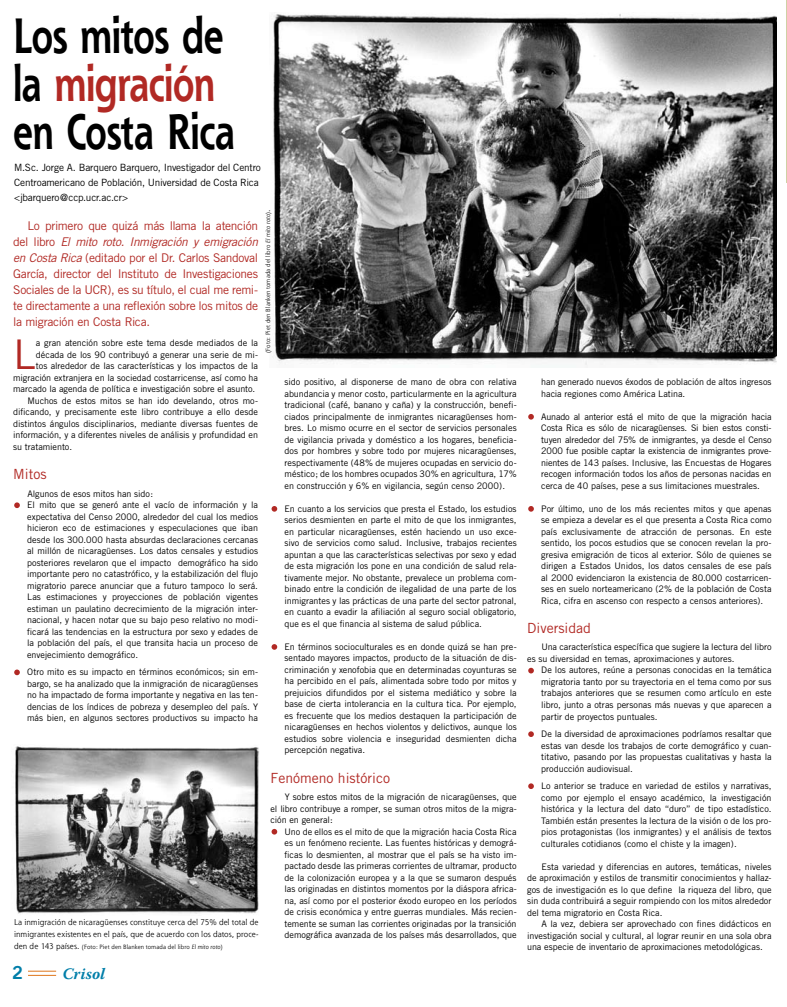
<style>
.page{position:relative;width:787px;height:1007px;background:#fff}
.page>*{position:absolute;margin:0;border:0;box-sizing:border-box;transform-origin:0 0}
.t1{font:700 48.5px/48px "Shannon";letter-spacing:-.015em;color:#000;scale:.74 1}
.t2{font:40.9px "Trade Gothic";color:#b12924}
.t3{font:italic 700 16px "Warnock Pro";color:#007ea9}
.t4{font:14px "Trade Gothic";color:#b12924}
.t5{font:12px/16px "Trade Gothic";letter-spacing:-.025em;color:#b12924;text-align:justify}
.t6{font:10px/15px "Trade Gothic";letter-spacing:-.02em;color:#000}
.t7{font:9px/11.5px "Trade Gothic";letter-spacing:-.005em;color:#000;text-align:justify}
.t8{font:8px/12px "Shannon";letter-spacing:.005em;color:#000}
.t9{font:6px "Shannon";letter-spacing:.01em;color:#000}
.s1{color:#b12924}
.s2{font-style:italic}
.s3{font-size:8px}
</style>
<div class="page">
<hr style="left:786px;top:0;width:1px;height:182px;background:#cfd1a5">
<img style="left:272px;top:14px;width:504px;height:351px">
<svg style="left:271px;top:506px;width:6px;height:5px"></svg>
<svg style="left:271px;top:644px;width:6px;height:5px"></svg>
<svg style="left:271px;top:828px;width:6px;height:6px"></svg>
<svg style="left:14px;top:502px;width:6px;height:6px"></svg>
<svg style="left:14px;top:669px;width:6px;height:6px"></svg>
<svg style="left:528px;top:414px;width:6px;height:5px"></svg>
<svg style="left:528px;top:506px;width:6px;height:5px"></svg>
<svg style="left:528px;top:667px;width:6px;height:6px"></svg>
<svg style="left:528px;top:731px;width:6px;height:6px"></svg>
<svg style="left:528px;top:783px;width:6px;height:6px"></svg>
<svg style="left:28px;top:970px;width:28px;height:5px"></svg>
<img style="left:15px;top:746px;width:244px;height:168px">
<h1 class="t1" style="left:13px;top:11px;width:301px">Los mitos de la <span class="s1">migración </span>en Costa Rica</h1>
<p class="t6" style="left:14px;top:160px;width:248px">M.Sc. Jorge A. Barquero Barquero, Investigador del Centro<br>Centroamericano de Población, Universidad de Costa Rica &lt;jbarquero@ccp.ucr.ac.cr&gt;</p>
<p class="t9" style="left:264px;top:353px;width:145px;rotate:-90deg">(Foto: Piet den Blanken tomada del libro <span class="s2">El mito roto</span>)<span class="s3">.</span></p>
<p class="t5" style="left:13px;top:218px;width:246px;text-indent:14px">Lo primero que quizá más llama la atención del libro <span class="s2">El mito roto. Inmigración y emigración en Costa Rica</span> (editado por el Dr. Carlos Sandoval García, director del Instituto de Investigaciones Sociales de la UCR), es su título, el cual me remi&shy;te directamente a una reflexión sobre los mitos de la migración en Costa Rica.</p>
<h2 class="t2" style="left:13px;top:330px;width:24px">L</h2>
<p class="t7" style="left:36px;top:337px;width:223px">a gran atención sobre este tema desde mediados de la</p>
<p class="t7" style="left:36px;top:349px;width:224px">década de los 90 contribuyó a generar una serie de mi-</p>
<p class="t7" style="left:36px;top:360px;width:223px">tos alrededor de las características y los impactos de la</p>
<p class="t7" style="left:13px;top:372px;width:246px">migración extranjera en la sociedad costarricense, así como ha</p>
<p class="t7" style="left:13px;top:383px;width:244px">marcado la agenda de política e investigación sobre el asunto.</p>
<p class="t7" style="left:27px;top:395px;width:232px">Muchos de estos mitos se han ido develando, otros mo-</p>
<p class="t7" style="left:13px;top:406px;width:246px">dificando, y precisamente este libro contribuye a ello desde</p>
<p class="t7" style="left:13px;top:418px;width:246px">distintos ángulos disciplinarios, mediante diversas fuentes de</p>
<p class="t7" style="left:13px;top:429px;width:246px">información, y a diferentes niveles de análisis y profundidad en</p>
<p class="t7" style="left:13px;top:441px;width:60px">su tratamiento.</p>
<h3 class="t4" style="left:13px;top:466px;width:35px">Mitos</h3>
<p class="t7" style="left:27px;top:487px;width:232px;text-align:left">Algunos de esos mitos han sido:<br>El mito que se generó ante el vacío de información y la expectativa del Censo 2000, alrededor del cual los medios hicieron eco de estimaciones y especulaciones que iban desde los 300.000 hasta absurdas declaraciones cercanas al millón de nicaragüenses. Los datos censales y estudios posteriores revelaron que el impacto demográfico ha sido importante pero no catastrófico, y la estabilización del flujo migratorio parece anunciar que a futuro tampoco lo será.<br>Las estimaciones y proyecciones de población vigentes estiman un paulatino decrecimiento de la migración inter&shy;nacional, y hacen notar que su bajo peso relativo no modi&shy;ficará las tendencias en la estructura por sexo y edades de la población del país, el que transita hacia un proceso de envejecimiento demográfico.</p>
<p class="t7" style="left:27px;top:666px;width:232px">Otro mito es su impacto en términos económicos; sin em&shy;bargo, se ha analizado que la inmigración de nicaragüenses no ha impactado de forma importante y negativa en las ten&shy;dencias de los índices de pobreza y desempleo del país. Y más bien, en algunos sectores productivos su impacto ha</p>
<p class="t7" style="left:284px;top:376px;width:234px">sido positivo, al disponerse de mano de obra con relativa abundancia y menor costo, particularmente en la agricultura tradicional (café, banano y caña) y la construcción, benefi&shy;ciados principalmente de inmigrantes nicaragüenses hom&shy;bres. Lo mismo ocurre en el sector de servicios personales de vigilancia privada y doméstico a los hogares, beneficia&shy;dos por hombres y sobre todo por mujeres nicaragüenses, respectivamente (48% de mujeres ocupadas en servicio do&shy;méstico; de los hombres ocupados 30% en agricultura, 17% en construcción y 6% en vigilancia, según censo 2000).</p>
<p class="t7" style="left:284px;top:502px;width:234px">En cuanto a los servicios que presta el Estado, los estudios serios desmienten en parte el mito de que los inmigrantes, en particular nicaragüenses, estén haciendo un uso exce&shy;sivo de servicios como salud. Inclusive, trabajos recientes apuntan a que las características selectivas por sexo y edad de esta migración los pone en una condición de salud rela&shy;tivamente mejor. No obstante, prevalece un problema com&shy;binado entre la condición de ilegalidad de una parte de los inmigrantes y las prácticas de una parte del sector patronal, en cuanto a evadir la afiliación al seguro social obligatorio, que es el que financia al sistema de salud pública.</p>
<p class="t7" style="left:284px;top:640px;width:234px">En términos socioculturales es en donde quizá se han pre&shy;sentado mayores impactos, producto de la situación de dis&shy;criminación y xenofobia que en determinadas coyunturas se ha percibido en el país, alimentada sobre todo por mitos y prejuicios difundidos por el sistema mediático y sobre la base de cierta intolerancia en la cultura tica. Por ejemplo, es frecuente que los medios destaquen la participación de nicaragüenses en hechos violentos y delictivos, aunque los estudios sobre violencia e inseguridad desmienten dicha percepción negativa.</p>
<h3 class="t4" style="left:270px;top:769px;width:121px">Fenómeno histórico</h3>
<p class="t7" style="left:270px;top:790px;width:248px;text-indent:14px">Y sobre estos mitos de la migración de nicaragüenses, que el libro contribuye a romper, se suman otros mitos de la migra&shy;ción en general:</p>
<p class="t7" style="left:284px;top:825px;width:234px">Uno de ellos es el mito de que la migración hacia Costa Rica es un fenómeno reciente. Las fuentes históricas y demográ&shy;ficas lo desmienten, al mostrar que el país se ha visto im&shy;pactado desde las primeras corrientes de ultramar, producto de la colonización europea y a la que se sumaron después las originadas en distintos momentos por la diáspora africa&shy;na, así como por el posterior éxodo europeo en los períodos de crisis económica y entre guerras mundiales. Más recien&shy;temente se suman las corrientes originadas por la transición demográfica avanzada de los países más desarrollados, que</p>
<p class="t8" style="left:14px;top:916px;width:246px">La inmigración de nicaragüenses constituye cerca del 75% del total de inmigrantes existentes en el país, que de acuerdo con los datos, proce-</p>
<p class="t9" style="left:14px;top:943px;width:210px"><span class="s3">den de 143 países.</span> (Foto: Piet den Blanken tomada del libro <span class="s2">El mito roto</span>)</p>
<h3 class="t3" style="left:62px;top:963px;width:44px">Crisol</h3>
<p class="t7" style="left:541px;top:376px;width:232px">han generado nuevos éxodos de población de altos ingresos hacia regiones como América Latina.</p>
<p class="t7" style="left:541px;top:410px;width:232px">Aunado al anterior está el mito de que la migración hacia Costa Rica es sólo de nicaragüenses. Si bien estos consti&shy;tuyen alrededor del 75% de inmigrantes, ya desde el Censo 2000 fue posible captar la existencia de inmigrantes prove&shy;nientes de 143 países. Inclusive, las Encuestas de Hogares recogen información todos los años de personas nacidas en cerca de 40 países, pese a sus limitaciones muestrales.</p>
<p class="t7" style="left:541px;top:502px;width:232px">Por último, uno de los más recientes mitos y que apenas se empieza a develar es el que presenta a Costa Rica como país exclusivamente de atracción de personas. En este sentido, los pocos estudios que se conocen revelan la pro&shy;gresiva emigración de ticos al exterior. Sólo de quienes se dirigen a Estados Unidos, los datos censales de ese país al 2000 evidenciaron la existencia de 80.000 costarricen&shy;ses en suelo norteamericano (2% de la población de Costa Rica, cifra en ascenso con respecto a censos anteriores).</p>
<h3 class="t4" style="left:527px;top:619px;width:65px">Diversidad</h3>
<p class="t7" style="left:527px;top:641px;width:246px;text-indent:14px">Una característica específica que sugiere la lectura del libro es su diversidad en temas, aproximaciones y autores.</p>
<p class="t7" style="left:541px;top:664px;width:232px">De los autores, reúne a personas conocidas en la temática migratoria tanto por su trayectoria en el tema como por sus trabajos anteriores que se resumen como artículo en este libro, junto a otras personas más nuevas y que aparecen a partir de proyectos puntuales.</p>
<p class="t7" style="left:541px;top:727px;width:232px">De la diversidad de aproximaciones podríamos resaltar que estas van desde los trabajos de corte demográfico y cuan&shy;titativo, pasando por las propuestas cualitativas y hasta la producción audiovisual.</p>
<p class="t7" style="left:541px;top:779px;width:232px">Lo anterior se traduce en variedad de estilos y narrativas, como por ejemplo el ensayo académico, la investigación histórica y la lectura del dato “duro” de tipo estadístico.<br>También están presentes la lectura de la visión o de los pro&shy;pios protagonistas (los inmigrantes) y el análisis de textos culturales cotidianos (como el chiste y la imagen).</p>
<p class="t7" style="left:527px;top:860px;width:246px;text-indent:14px">Esta variedad y diferencias en autores, temáticas, niveles de aproximación y estilos de transmitir conocimientos y hallaz&shy;gos de investigación es lo que define la riqueza del libro, que sin duda contribuirá a seguir rompiendo con los mitos alrededor del tema migratorio en Costa Rica.</p>
<p class="t7" style="left:527px;top:917px;width:246px;text-indent:14px">A la vez, debiera ser aprovechado con fines didácticos en investigación social y cultural, al lograr reunir en una sola obra una especie de inventario de aproximaciones metodológicas.</p>
</div>
